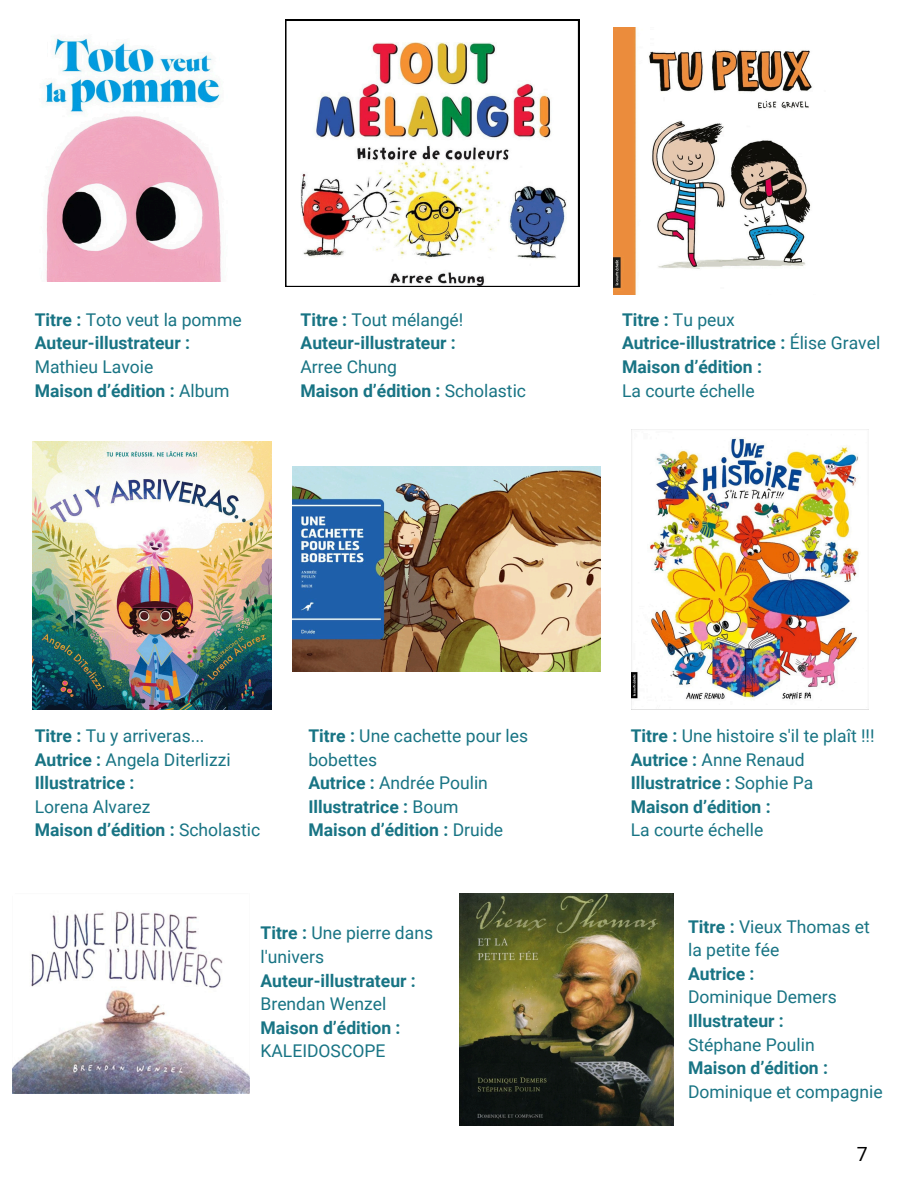
<style>
.page{position:relative;width:918px;height:1188px;background:#fff}
.page>*{position:absolute;margin:0;border:0;box-sizing:border-box;transform-origin:0 0}
.t1{font:19.5px "Roboto";color:#000}
.t2{font:17.55px/23.7px "Roboto";color:#187484}
.t3{font:700 17.55px/23.7px "Roboto";color:#187484}
.s1{font-weight:400}
.s2{font-weight:700}
</style>
<div class="page">
<svg style="left:292px;top:538px;width:1px;height:14px"></svg>
<img style="left:43px;top:38px;width:178px;height:244px">
<img style="left:613px;top:28px;width:199px;height:266px">
<img style="left:32px;top:442px;width:240px;height:268px">
<img style="left:293px;top:466px;width:308px;height:206px">
<img style="left:632px;top:429px;width:236px;height:281px">
<img style="left:12px;top:911px;width:237px;height:183px">
<img style="left:459px;top:893px;width:215px;height:232px">
<svg style="left:83px;top:920px;width:166px;height:145px"></svg>
<svg style="left:285px;top:20px;width:294px;height:267px"></svg>
<h1 class="t3" style="left:35px;top:308px;width:208px">Titre : <span class="s1">Toto veut la pomme<br></span>Auteur-illustrateur :<br><span class="s1">Mathieu Lavoie<br></span>Maison d’édition : <span class="s1">Album</span></h1>
<p class="t3" style="left:622px;top:308px;width:260px">Titre : <span class="s1">Tu peux<br></span>Autrice-illustratrice : <span class="s1">Élise Gravel<br></span>Maison d’édition :<br><span class="s1">La courte échelle</span></p>
<h1 class="t3" style="left:301px;top:308px;width:227px">Titre : <span class="s1">Tout mélangé!<br></span>Auteur-illustrateur :<br><span class="s1">Arree Chung<br></span>Maison d’édition : <span class="s1">Scholastic</span></h1>
<h1 class="t2" style="left:35px;top:724px;width:227px"><span class="s2">Titre :</span> Tu y arriveras...<br><span class="s2">Autrice :</span> Angela Diterlizzi<br><span class="s2">Illustratrice :<br></span>Lorena Alvarez<br><span class="s2">Maison d’édition :</span> Scholastic</h1>
<p class="t2" style="left:631px;top:724px;width:245px"><span class="s2">Titre :</span> Une histoire s'il te plaît !!!<br><span class="s2">Autrice :</span> Anne Renaud<br><span class="s2">Illustratrice :</span> Sophie Pa<br><span class="s2">Maison d’édition :<br></span>La courte échelle</p>
<p class="t2" style="left:308px;top:724px;width:221px"><span class="s2">Titre :</span> Une cachette pour les bobettes<br><span class="s2">Autrice :</span> Andrée Poulin<br><span class="s2">Illustratrice :</span> Boum<br><span class="s2">Maison d’édition :</span> Druide</p>
<h1 class="t2" style="left:261px;top:921px;width:174px"><span class="s2">Titre :</span> Une pierre dans l'univers<br><span class="s2">Auteur-illustrateur :<br></span>Brendan Wenzel<br><span class="s2">Maison d’édition :<br></span>KALEIDOSCOPE</h1>
<h1 class="t2" style="left:688px;top:915px;width:196px"><span class="s2">Titre :</span> Vieux Thomas et la petite fée<br><span class="s2">Autrice :<br></span>Dominique Demers<br><span class="s2">Illustrateur :<br></span>Stéphane Poulin<br><span class="s2">Maison d’édition :<br></span>Dominique et compagnie</h1>
<p class="t1" style="left:857px;top:1143px;width:12px">7</p>
</div>
